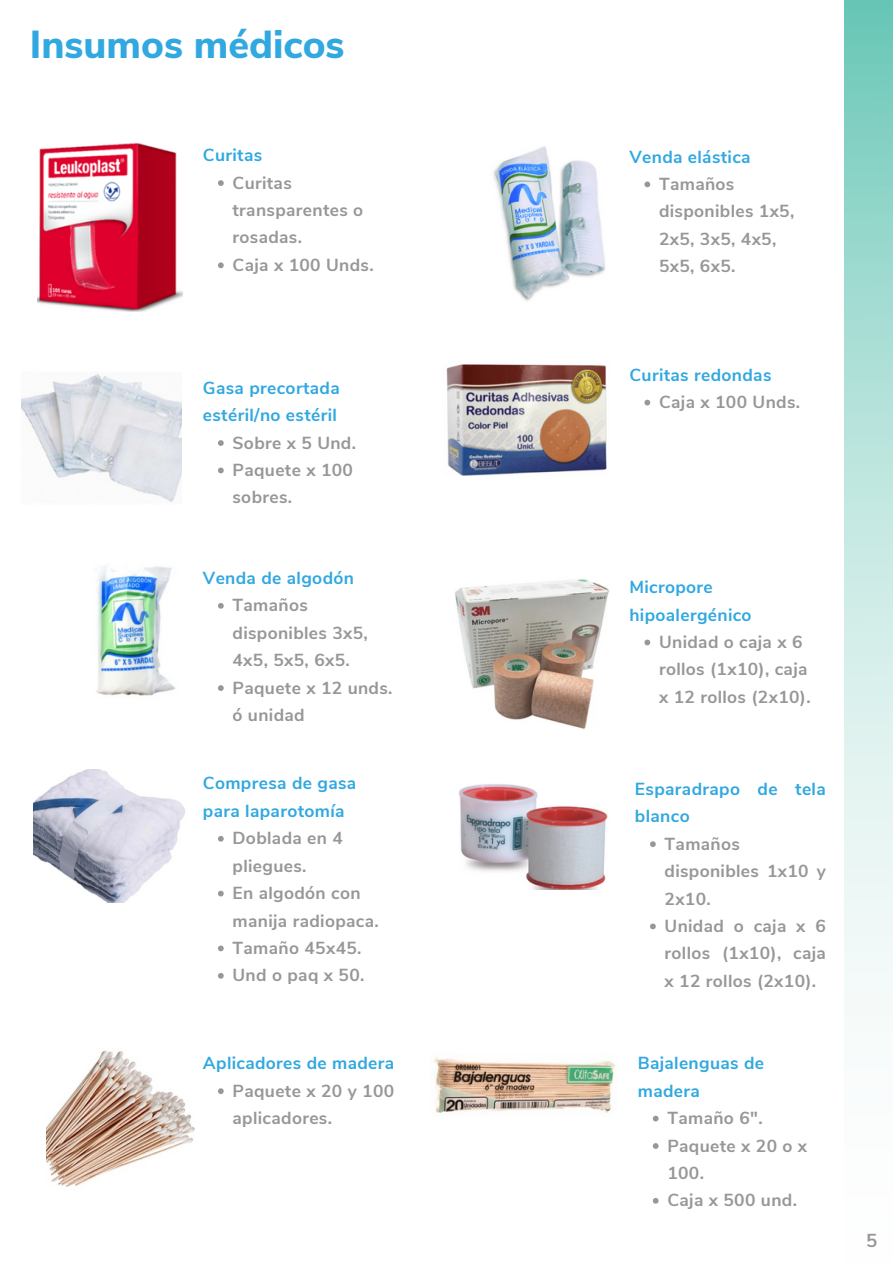
<style>
.page{position:relative;width:893px;height:1264px;background:#fff}
.page>*{position:absolute;margin:0;border:0;box-sizing:border-box;transform-origin:0 0}
.t1{font:800 39px "Nunito Sans";color:#31a8e0}
.t2{font:700 18.75px "Nunito Sans";color:#979797}
.t3{font:700 17.4px/27.5px "Nunito Sans";letter-spacing:.02em;color:#979797}
.t4{font:700 17.4px/27.5px "Nunito Sans";letter-spacing:.02em;color:#31a8e0}
</style>
<div class="page">
<svg style="left:844px;top:0;width:48px;height:995px;background:#bae4dd"></svg>
<img style="left:38px;top:143px;width:145px;height:168px">
<img style="left:446px;top:364px;width:161px;height:112px">
<img style="left:21px;top:374px;width:161px;height:129px">
<img style="left:493px;top:146px;width:112px;height:155px">
<img style="left:96px;top:566px;width:79px;height:130px">
<img style="left:455px;top:579px;width:154px;height:150px">
<img style="left:34px;top:769px;width:151px;height:133px">
<img style="left:459px;top:784px;width:149px;height:105px">
<img style="left:433px;top:1058px;width:183px;height:55px">
<img style="left:47px;top:1050px;width:148px;height:137px">
<svg style="left:218px;top:180px;width:6px;height:6px"></svg>
<svg style="left:218px;top:262px;width:6px;height:6px"></svg>
<svg style="left:644px;top:400px;width:6px;height:5px"></svg>
<svg style="left:218px;top:440px;width:6px;height:6px"></svg>
<svg style="left:218px;top:467px;width:6px;height:6px"></svg>
<svg style="left:644px;top:181px;width:6px;height:6px"></svg>
<svg style="left:218px;top:603px;width:6px;height:5px"></svg>
<svg style="left:218px;top:685px;width:6px;height:6px"></svg>
<svg style="left:644px;top:639px;width:6px;height:6px"></svg>
<svg style="left:218px;top:836px;width:6px;height:5px"></svg>
<svg style="left:218px;top:890px;width:6px;height:6px"></svg>
<svg style="left:218px;top:945px;width:6px;height:6px"></svg>
<svg style="left:218px;top:973px;width:6px;height:5px"></svg>
<svg style="left:650px;top:841px;width:5px;height:6px"></svg>
<svg style="left:650px;top:923px;width:5px;height:6px"></svg>
<svg style="left:652px;top:1115px;width:6px;height:6px"></svg>
<svg style="left:652px;top:1143px;width:6px;height:5px"></svg>
<svg style="left:652px;top:1198px;width:6px;height:5px"></svg>
<svg style="left:218px;top:1088px;width:6px;height:6px"></svg>
<h1 class="t1" style="left:30px;top:19px;width:316px">Insumos médicos</h1>
<p class="t4" style="left:203px;top:142px;width:61px">Curitas</p>
<p class="t3" style="left:232px;top:169px;width:143px">Curitas transparentes o rosadas.<br>Caja x 100 Unds.</p>
<p class="t4" style="left:203px;top:374px;width:138px">Gasa precortada estéril/no estéril</p>
<p class="t3" style="left:232px;top:429px;width:125px">Sobre x 5 Und.<br>Paquete x 100 sobres.</p>
<p class="t4" style="left:203px;top:564px;width:152px">Venda de algodón</p>
<p class="t3" style="left:232px;top:592px;width:161px">Tamaños disponibles 3x5,<br>4x5, 5x5, 6x5.<br>Paquete x 12 unds. ó unidad</p>
<p class="t4" style="left:203px;top:770px;width:155px">Compresa de gasa para laparotomía</p>
<p class="t3" style="left:232px;top:824px;width:148px">Doblada en 4 pliegues.<br>En algodón con manija radiopaca.<br>Tamaño 45x45.<br>Und o paq x 50.</p>
<p class="t4" style="left:203px;top:1049px;width:193px">Aplicadores de madera</p>
<p class="t4" style="left:629px;top:143px;width:123px">Venda elástica</p>
<p class="t3" style="left:659px;top:170px;width:137px">Tamaños disponibles 1x5,<br>2x5, 3x5, 4x5,<br>5x5, 6x5.</p>
<p class="t4" style="left:629px;top:361px;width:143px">Curitas redondas</p>
<p class="t3" style="left:659px;top:388px;width:143px">Caja x 100 Unds.</p>
<p class="t4" style="left:629px;top:573px;width:124px">Micropore hipoalergénico</p>
<p class="t3" style="left:659px;top:628px;width:153px">Unidad o caja x 6 rollos (1x10), caja x 12 rollos (2x10).</p>
<p class="t4" style="left:635px;top:775px;width:192px">Esparadrapo de tela blanco</p>
<p class="t3" style="left:664px;top:830px;width:163px">Tamaños disponibles 1x10 y<br>2x10.<br>Unidad o caja x 6 rollos (1x10), caja x 12 rollos (2x10).</p>
<p class="t4" style="left:637px;top:1049px;width:128px">Bajalenguas de</p>
<p class="t3" style="left:232px;top:1077px;width:163px">Paquete x 20 y 100</p>
<p class="t4" style="left:637px;top:1077px;width:64px">madera</p>
<p class="t3" style="left:232px;top:1104px;width:101px">aplicadores.</p>
<p class="t3" style="left:667px;top:1104px;width:141px">Tamaño 6".<br>Paquete x 20 o x<br>100.<br>Caja x 500 und.</p>
<p class="t2" style="left:866px;top:1228px;width:13px">5</p>
</div>
